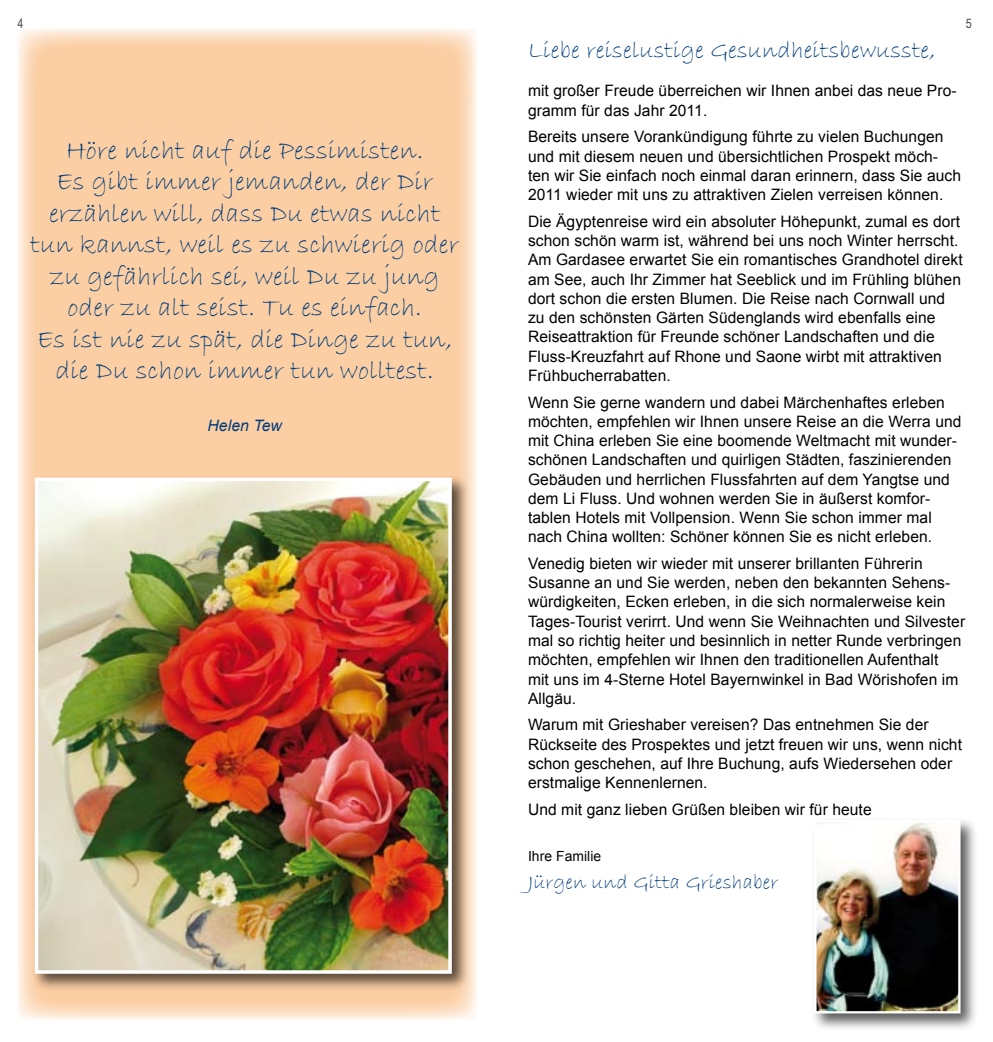
<style>
.page{position:relative;width:993px;height:1042px;background:#fff}
.page>*{position:absolute;margin:0;border:0;box-sizing:border-box;transform-origin:0 0}
.t1{font:27.12px/31.5px "Bradley Hand ITC";letter-spacing:.005em;color:#003d7c;text-align:center}
.t2{font:24.5px "Bradley Hand ITC";letter-spacing:.005em;color:#003d7c}
.t3{font:21px "Bradley Hand ITC";letter-spacing:.005em;color:#003d7c}
.t4{font:15.75px/19.2px "Arial";letter-spacing:.005em;color:#000}
.t5{font:italic 15.75px "Arial";letter-spacing:.005em;color:#003d7c}
.t6{font:14px "Arial";letter-spacing:.005em;color:#000}
.t7{font:13.12px "Arial Narrow";color:#4b4b4d}
</style>
<div class="page">
<svg style="left:17px;top:28px;width:460px;height:992px;background:#fbd2aa"></svg>
<div style="left:31px;top:474px;width:438px;height:517px;background:#000;opacity:.65"></div>
<img style="left:40px;top:482px;width:406px;height:487px">
<div style="left:35px;top:477px;width:416px;height:497px;border:4px solid #fff"></div>
<div style="left:810px;top:816px;width:167px;height:215px;background:#000;opacity:.65"></div>
<img style="left:817px;top:823px;width:140px;height:187px">
<div style="left:814px;top:820px;width:146px;height:193px;border:2px solid #fff"></div>
<p class="t7" style="left:17px;top:14px;width:7px">4</p>
<p class="t7" style="left:965px;top:14px;width:7px">5</p>
<h2 class="t2" style="left:528px;top:35px;width:409px">Liebe reiselustige Gesundheitsbewusste,</h2>
<p class="t4" style="left:528px;top:81px;width:430px">mit großer Freude überreichen wir Ihnen anbei das neue Pro&shy;gramm für das Jahr 2011.</p>
<p class="t4" style="left:528px;top:127px;width:434px">Bereits unsere Vorankündigung führte zu vielen Buchungen und mit diesem neuen und übersichtlichen Prospekt möch&shy;ten wir Sie einfach noch einmal daran erinnern, dass Sie auch 2011 wieder mit uns zu attraktiven Zielen verreisen können.</p>
<p class="t4" style="left:528px;top:212px;width:436px">Die Ägyptenreise wird ein absoluter Höhepunkt, zumal es dort schon schön warm ist, während bei uns noch Winter herrscht.<br>Am Gardasee erwartet Sie ein romantisches Grandhotel direkt am See, auch Ihr Zimmer hat Seeblick und im Frühling blühen dort schon die ersten Blumen. Die Reise nach Cornwall und zu den schönsten Gärten Südenglands wird ebenfalls eine Reiseattraktion für Freunde schöner Landschaften und die Fluss-Kreuzfahrt auf Rhone und Saone wirbt mit attraktiven Frühbucherrabatten.</p>
<p class="t4" style="left:528px;top:392px;width:435px">Wenn Sie gerne wandern und dabei Märchenhaftes erleben möchten, empfehlen wir Ihnen unsere Reise an die Werra und mit China erleben Sie eine boomende Weltmacht mit wunder&shy;schönen Landschaften und quirligen Städten, faszinierenden Gebäuden und herrlichen Flussfahrten auf dem Yangtse und dem Li Fluss. Und wohnen werden Sie in äußerst komfor&shy;tablen Hotels mit Vollpension. Wenn Sie schon immer mal nach China wollten: Schöner können Sie es nicht erleben.</p>
<p class="t4" style="left:528px;top:554px;width:438px">Venedig bieten wir wieder mit unserer brillanten Führerin Susanne an und Sie werden, neben den bekannten Sehens&shy;würdigkeiten, Ecken erleben, in die sich normalerweise kein Tages-Tourist verirrt. Und wenn Sie Weihnachten und Silvester mal so richtig heiter und besinnlich in netter Runde verbringen möchten, empfehlen wir Ihnen den traditionellen Aufenthalt<br>mit uns im 4-Sterne Hotel Bayernwinkel in Bad Wörishofen im Allgäu.</p>
<p class="t4" style="left:528px;top:715px;width:435px">Warum mit Grieshaber vereisen? Das entnehmen Sie der Rückseite des Prospektes und jetzt freuen wir uns, wenn nicht schon geschehen, auf Ihre Buchung, aufs Wiedersehen oder erstmalige Kennenlernen.</p>
<p class="t4" style="left:528px;top:800px;width:345px">Und mit ganz lieben Grüßen bleiben wir für heute</p>
<p class="t6" style="left:528px;top:847px;width:75px">Ihre Familie</p>
<h3 class="t3" style="left:528px;top:868px;width:251px">Jürgen und Gitta Grieshaber</h3>
<p class="t1" style="left:31px;top:135px;width:429px">Höre nicht auf die Pessimisten.<br>Es gibt immer jemanden, der Dir erzählen will, dass Du etwas nicht tun kannst, weil es zu schwierig oder zu gefährlich sei, weil Du zu jung oder zu alt seist. Tu es einfach.<br>Es ist nie zu spät, die Dinge zu tun, die Du schon immer tun wolltest.</p>
<p class="t5" style="left:207px;top:415px;width:76px">Helen Tew</p>
</div>
